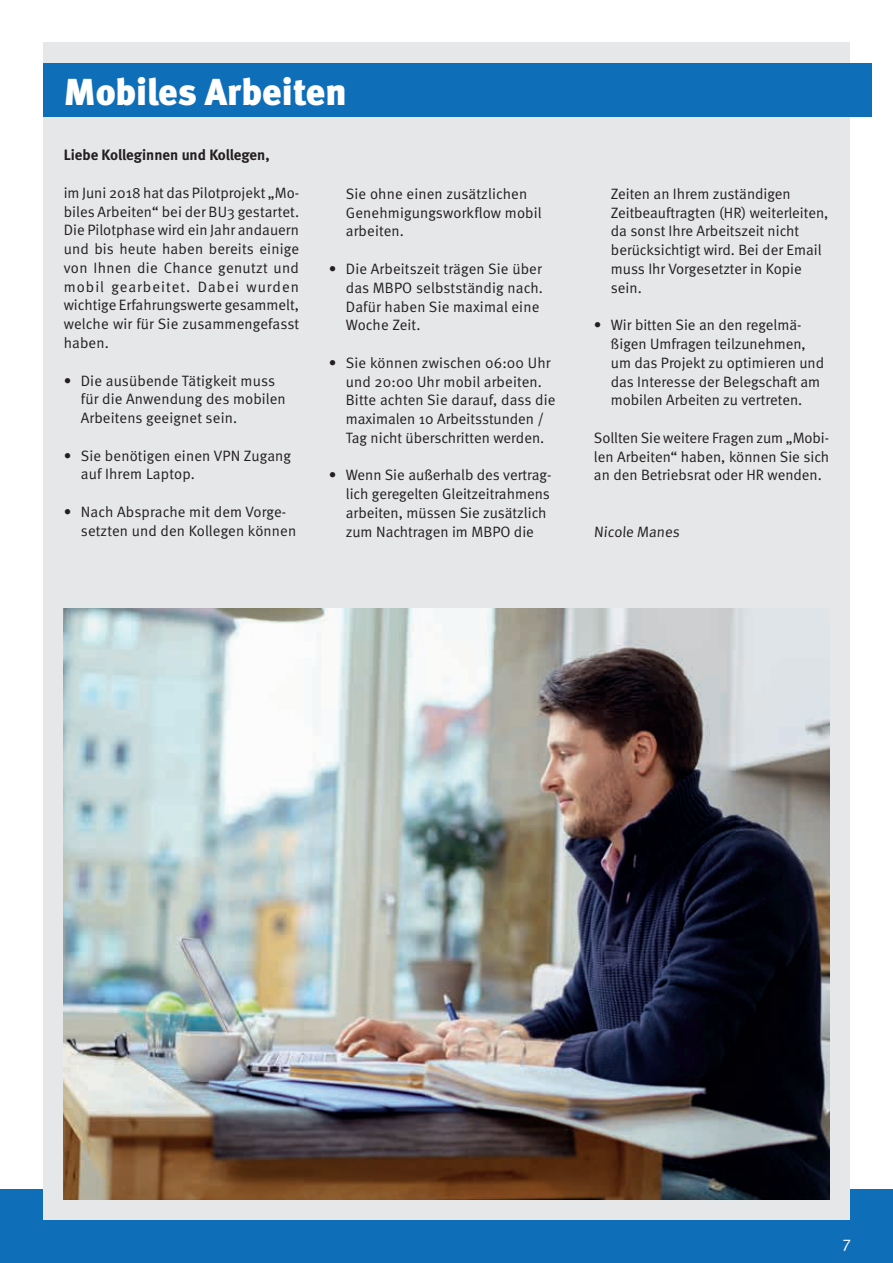
<style>
.page{position:relative;width:893px;height:1263px;background:#fff}
.page>*{position:absolute;margin:0;border:0;box-sizing:border-box;transform-origin:0 0}
.t1{font:37.5px "Meta Black Lf";color:#fff}
.t2{font:16.5px "Meta Normal";color:#fff}
.t3{font:15px/18.8px "Meta Normal";color:#231f20}
.t4{font:700 15px "Meta";letter-spacing:-.005em;color:#231f20}
</style>
<div class="page">
<div style="left:0;top:1189px;width:893px;height:74px;background:#0f6eb8"></div>
<div style="left:43px;top:43px;width:807px;height:1177px;background:#e6e7e9"></div>
<img style="left:64px;top:608px;width:765px;height:591px">
<div style="left:43px;top:64px;width:828px;height:53px;background:#0f6eb8"></div>
<h1 class="t1" style="left:64px;top:69px;width:284px">Mobiles Arbeiten</h1>
<p class="t4" style="left:64px;top:146px;width:207px">Liebe Kolleginnen und Kollegen,</p>
<p class="t3" style="left:64px;top:183px;width:237px;text-align:justify">im Juni 2018 hat das Pilotprojekt „Mo&shy;biles Arbeiten“ bei der BU3 gestartet.<br>Die Pilotphase wird ein Jahr andauern und bis heute haben bereits einige von Ihnen die Chance genutzt und mobil gearbeitet. Dabei wurden wichtige Erfahrungswerte gesammelt, welche wir für Sie zusammengefasst haben.</p>
<p class="t3" style="left:81px;top:371px;width:207px;text-indent:-17px">• Die ausübende Tätigkeit muss für die Anwendung des mobilen<br>Arbeitens geeignet sein.</p>
<p class="t3" style="left:81px;top:446px;width:212px;text-indent:-17px">• Sie benötigen einen VPN Zugang auf Ihrem Laptop.</p>
<p class="t3" style="left:81px;top:502px;width:217px;text-indent:-17px">• Nach Absprache mit dem Vorge&shy;setzten und den Kollegen können</p>
<p class="t3" style="left:346px;top:184px;width:197px">Sie ohne einen zusätzlichen<br>Genehmigungsworkflow mobil arbeiten.</p>
<p class="t3" style="left:346px;top:259px;width:199px;text-indent:-17px">• Die Arbeitszeit trägen Sie über das MBPO selbstständig nach.<br>Dafür haben Sie maximal eine<br>Woche Zeit.</p>
<p class="t3" style="left:346px;top:353px;width:211px;text-indent:-17px">• Sie können zwischen 06:00 Uhr und 20:00 Uhr mobil arbeiten.<br>Bitte achten Sie darauf, dass die maximalen 10 Arbeitsstunden /<br>Tag nicht überschritten werden.</p>
<p class="t3" style="left:346px;top:465px;width:207px;text-indent:-17px">• Wenn Sie außerhalb des vertrag&shy;lich geregelten Gleitzeitrahmens arbeiten, müssen Sie zusätzlich zum Nachtragen im MBPO die</p>
<p class="t3" style="left:611px;top:184px;width:219px">Zeiten an Ihrem zuständigen<br>Zeitbeauftragten (HR) weiterleiten, da sonst Ihre Arbeitszeit nicht berücksichtigt wird. Bei der Email muss Ihr Vorgesetzter in Kopie sein.</p>
<p class="t3" style="left:611px;top:315px;width:215px;text-indent:-17px">• Wir bitten Sie an den regelmä&shy;ßigen Umfragen teilzunehmen, um das Projekt zu optimieren und das Interesse der Belegschaft am mobilen Arbeiten zu vertreten.</p>
<p class="t3" style="left:594px;top:428px;width:237px;text-align:justify">Sollten Sie weitere Fragen zum „Mobi&shy;len Arbeiten“ haben, können Sie sich an den Betriebsrat oder HR wenden.</p>
<p class="t3" style="left:594px;top:522px;width:89px">Nicole Manes</p>
<p class="t2" style="left:843px;top:1233px;width:10px">7</p>
</div>
